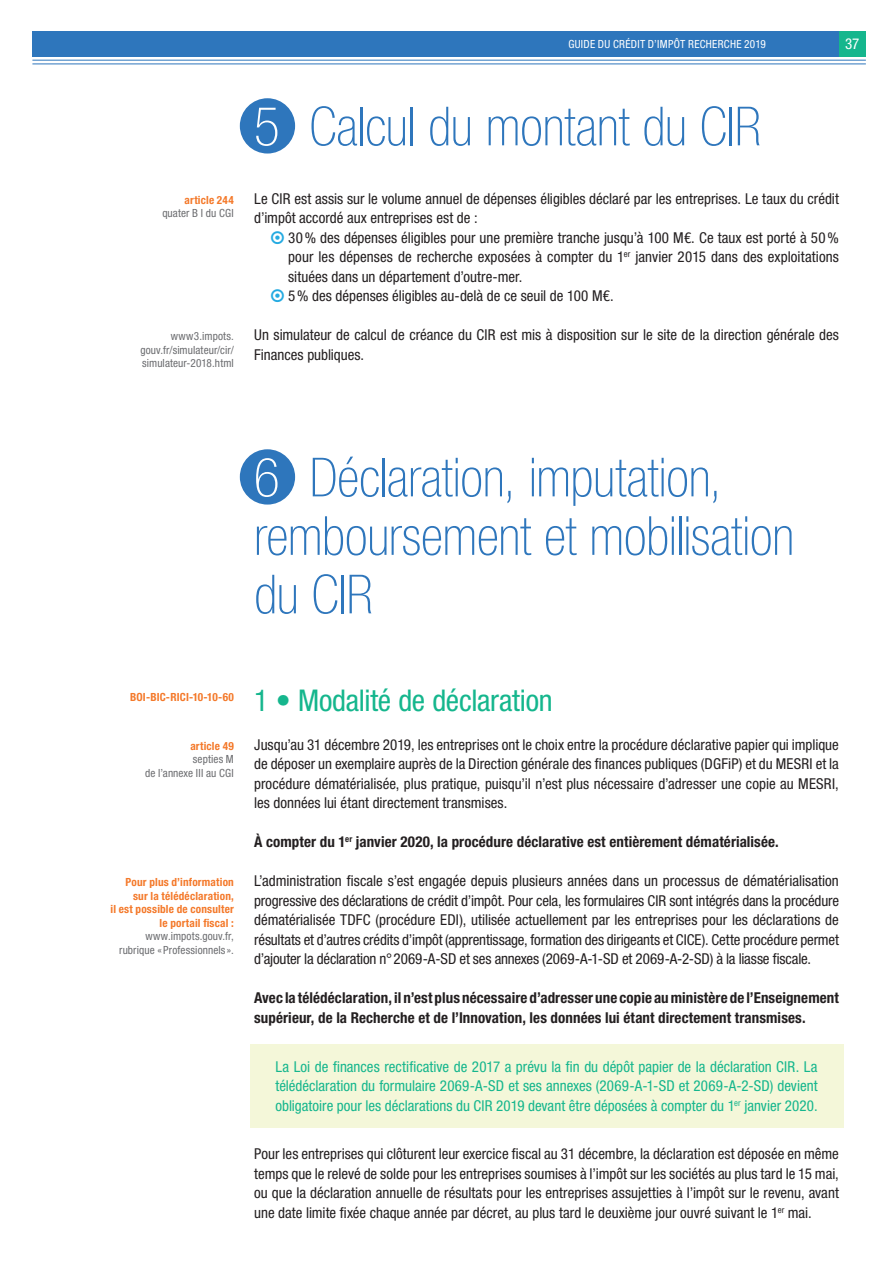
<style>
.page{position:relative;width:893px;height:1263px;background:#fff}
.page>*{position:absolute;margin:0;border:0;box-sizing:border-box;transform-origin:0 0}
.t1{font:100 condensed 54px/58.5px "Helvetica Neue LT Std";letter-spacing:-.01em;color:#2e76bc}
.t2{font:condensed 30px "Helvetica Neue LT Std";letter-spacing:-.01em;color:#15b68d}
.t3{font:condensed 15px/19.5px "Helvetica Neue LT Std";color:#231f20}
.t4{font:700 condensed 15px/19.5px "Helvetica Neue LT Std";letter-spacing:.005em;color:#231f20}
.t5{font:condensed 15px/19.5px "Helvetica Neue LT Std";color:#15b68d;text-align:justify}
.t6{font:condensed 15px "Helvetica Neue LT Std";color:#fff}
.t7{font:condensed 11.25px/13.5px "Helvetica Neue LT Std";letter-spacing:.01em;color:#6c6d70;text-align:right}
.t8{font:700 condensed 11.25px/13.5px "Helvetica Neue LT Std";letter-spacing:.015em;color:#f4792a;text-align:right}
.t9{font:condensed 11.25px "Helvetica Neue LT Std";letter-spacing:.025em;color:#fff}
.s1{color:#fff}
</style>
<div class="page">
<div style="left:250px;top:1044px;width:593px;height:84px;background:#f4f7d9"></div>
<div style="left:240px;top:98px;width:55px;height:56px;background:#2e76bc;border-radius:50%"></div>
<div style="left:240px;top:449px;width:55px;height:56px;background:#2e76bc;border-radius:50%"></div>
<div style="left:32px;top:31px;width:834px;height:26px;background:#2e76bc"></div>
<hr style="left:32px;top:64px;width:834px;height:1px;background:#2e76bc">
<hr style="left:32px;top:60px;width:834px;height:1px;background:#2e76bc">
<div style="left:839px;top:31px;width:27px;height:26px;background:#15b68d"></div>
<p class="t9" style="left:568px;top:38px;width:199px">GUIDE DU CRÉDIT D’IMPÔT RECHERCHE 2019</p>
<p class="t6" style="left:845px;top:35px;width:16px">37</p>
<p class="t8" style="left:185px;top:193px;width:51px">article 244</p>
<p class="t7" style="left:162px;top:206px;width:73px">quater B I du CGI</p>
<p class="t7" style="left:140px;top:329px;width:95px;text-align:justify;text-indent:30px">www3.impots. gouv.fr/simulateur/cir/ simulateur-2018.html</p>
<h1 class="t1" style="left:254px;top:97px;width:509px"><span class="s1">5</span>. Calcul du montant du CIR</h1>
<p class="t3" style="left:254px;top:189px;width:586px">Le CIR est assis sur le volume annuel de dépenses éligibles déclaré par les entreprises. Le taux du crédit d’impôt accordé aux entreprises est de :</p>
<p class="t3" style="left:288px;top:228px;width:552px">30% des dépenses éligibles pour une première tranche jusqu’à 100 M€. Ce taux est porté à 50% pour les dépenses de recherche exposées à compter du 1<sup>er</sup> janvier 2015 dans des exploitations situées dans un département d’outre-mer.<br>5% des dépenses éligibles au-delà de ce seuil de 100 M€.</p>
<p class="t3" style="left:254px;top:325px;width:586px">Un simulateur de calcul de créance du CIR est mis à disposition sur le site de la direction générale des<br>Finances publiques.</p>
<h1 class="t1" style="left:254px;top:448px;width:542px"><span class="s1">6</span>. Déclaration, imputation, remboursement et mobilisation du CIR</h1>
<p class="t8" style="left:130px;top:690px;width:105px">BOI-BIC-RICI-10-10-60</p>
<p class="t8" style="left:190px;top:739px;width:45px">article 49</p>
<p class="t7" style="left:145px;top:752px;width:90px">septies M<br>de l’annexe III au CGI</p>
<p class="t8" style="left:111px;top:875px;width:125px">Pour plus d’information sur la télédéclaration,<br>il est possible de consulter le portail fiscal :</p>
<p class="t7" style="left:119px;top:929px;width:116px">www.impots.gouv.fr, rubrique « Professionnels ».</p>
<h2 class="t2" style="left:254px;top:683px;width:300px">1 • Modalité de déclaration</h2>
<p class="t3" style="left:254px;top:735px;width:586px;text-align:justify">Jusqu’au 31 décembre 2019, les entreprises ont le choix entre la procédure déclarative papier qui implique de déposer un exemplaire auprès de la Direction générale des finances publiques (DGFiP) et du MESRI et la procédure dématérialisée, plus pratique, puisqu’il n’est plus nécessaire d’adresser une copie au MESRI, les données lui étant directement transmises.</p>
<p class="t4" style="left:254px;top:832px;width:526px">À compter du 1<sup>er</sup> janvier 2020, la procédure déclarative est entièrement dématérialisée.</p>
<p class="t3" style="left:254px;top:871px;width:586px;text-align:justify">L’administration fiscale s’est engagée depuis plusieurs années dans un processus de dématérialisation progressive des déclarations de crédit d’impôt. Pour cela, les formulaires CIR sont intégrés dans la procédure dématérialisée TDFC (procédure EDI), utilisée actuellement par les entreprises pour les déclarations de résultats et d’autres crédits d’impôt (apprentissage, formation des dirigeants et CICE). Cette procédure permet d’ajouter la déclaration n°2069-A-SD et ses annexes (2069-A-1-SD et 2069-A-2-SD) à la liasse fiscale.</p>
<p class="t4" style="left:254px;top:988px;width:586px">Avec la télédéclaration, il n’est plus nécessaire d’adresser une copie au ministère de l’Enseignement supérieur, de la Recherche et de l’Innovation, les données lui étant directement transmises.</p>
<p class="t5" style="left:275px;top:1056px;width:544px">La Loi de finances rectificative de 2017 a prévu la fin du dépôt papier de la déclaration CIR. La télédéclaration du formulaire 2069-A-SD et ses annexes (2069-A-1-SD et 2069-A-2-SD) devient obligatoire pour les déclarations du CIR 2019 devant être déposées à compter du 1<sup>er</sup> janvier 2020.</p>
<p class="t3" style="left:254px;top:1144px;width:586px;text-align:justify">Pour les entreprises qui clôturent leur exercice fiscal au 31 décembre, la déclaration est déposée en même temps que le relevé de solde pour les entreprises soumises à l’impôt sur les sociétés au plus tard le 15 mai, ou que la déclaration annuelle de résultats pour les entreprises assujetties à l’impôt sur le revenu, avant une date limite fixée chaque année par décret, au plus tard le deuxième jour ouvré suivant le 1<sup>er</sup> mai.</p>
</div>
